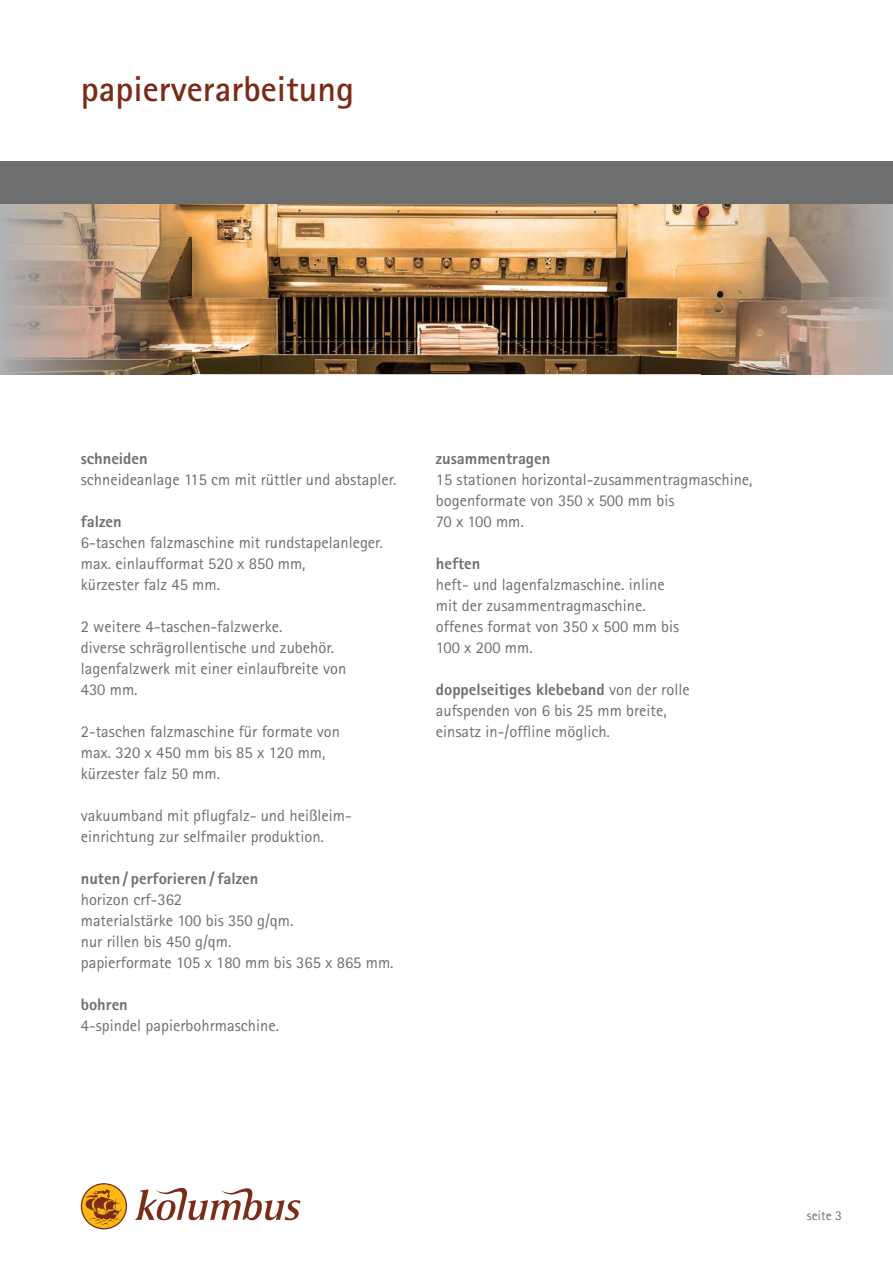
<style>
.page{position:relative;width:893px;height:1263px;background:#fff}
.page>*{position:absolute;margin:0;border:0;box-sizing:border-box;transform-origin:0 0}
.t1{font:700 36px "Rotis Sans Serif";color:#7b2c18}
.t2{font:16.5px/21px "Rotis Sans Serif";color:#6d6e70}
.t3{font:800 16.5px "Rotis Sans Serif";color:#6d6e70}
.t4{font:13.5px "Rotis Sans Serif";color:#6d6e70}
.s1{font-weight:800}
</style>
<div class="page">
<img style="left:191px;top:204px;width:511px;height:170px">
<div style="left:0;top:162px;width:893px;height:42px;background:#6d6e70"></div>
<img style="left:0;top:204px;width:191px;height:170px">
<img style="left:702px;top:204px;width:191px;height:170px">
<svg style="left:135px;top:1187px;width:165px;height:33px"></svg>
<svg style="left:81px;top:1183px;width:46px;height:46px"></svg>
<svg style="left:82px;top:1184px;width:44px;height:44px"></svg>
<svg style="left:85px;top:1189px;width:37px;height:36px"></svg>
<h1 class="t1" style="left:81px;top:75px;width:275px">papierverarbeitung</h1>
<p class="t3" style="left:81px;top:452px;width:68px">schneiden</p>
<p class="t2" style="left:81px;top:470px;width:317px">schneideanlage 115 cm mit rüttler und abstapler.</p>
<p class="t3" style="left:81px;top:515px;width:42px">falzen</p>
<p class="t2" style="left:81px;top:533px;width:304px">6-taschen falzmaschine mit rundstapelanleger. max. einlaufformat 520 x 850 mm,<br>kürzester falz 45 mm.</p>
<p class="t2" style="left:81px;top:617px;width:267px">2 weitere 4-taschen-falzwerke.<br>diverse schrägrollentische und zubehör. lagenfalzwerk mit einer einlaufbreite von<br>430 mm.</p>
<p class="t2" style="left:81px;top:722px;width:261px">2-taschen falzmaschine für formate von max. 320 x 450 mm bis 85 x 120 mm, kürzester falz 50 mm.</p>
<p class="t2" style="left:81px;top:806px;width:272px">vakuumband mit pflugfalz- und heißleim&shy;einrichtung zur selfmailer produktion.</p>
<p class="t3" style="left:81px;top:872px;width:179px">nuten / perforieren / falzen</p>
<p class="t2" style="left:81px;top:890px;width:314px">horizon crf-362<br>materialstärke 100 bis 350 g/qm.<br>nur rillen bis 450 g/qm.<br>papierformate 105 x 180 mm bis 365 x 865 mm.</p>
<p class="t3" style="left:81px;top:998px;width:49px">bohren</p>
<p class="t2" style="left:81px;top:1016px;width:200px">4-spindel papierbohrmaschine.</p>
<p class="t3" style="left:436px;top:452px;width:116px">zusammentragen</p>
<p class="t2" style="left:436px;top:470px;width:318px">15 stationen horizontal-zusammentragmaschine, bogenformate von 350 x 500 mm bis<br>70 x 100 mm.</p>
<p class="t3" style="left:436px;top:557px;width:46px">heften</p>
<p class="t2" style="left:436px;top:575px;width:245px">heft- und lagenfalzmaschine. inline mit der zusammentragmaschine. offenes format von 350 x 500 mm bis<br>100 x 200 mm.</p>
<p class="t2" style="left:436px;top:680px;width:255px"><span class="s1">doppelseitiges klebeband</span> von der rolle aufspenden von 6 bis 25 mm breite, einsatz in-/offline möglich.</p>
<p class="t4" style="left:807px;top:1211px;width:36px">seite 3</p>
</div>
